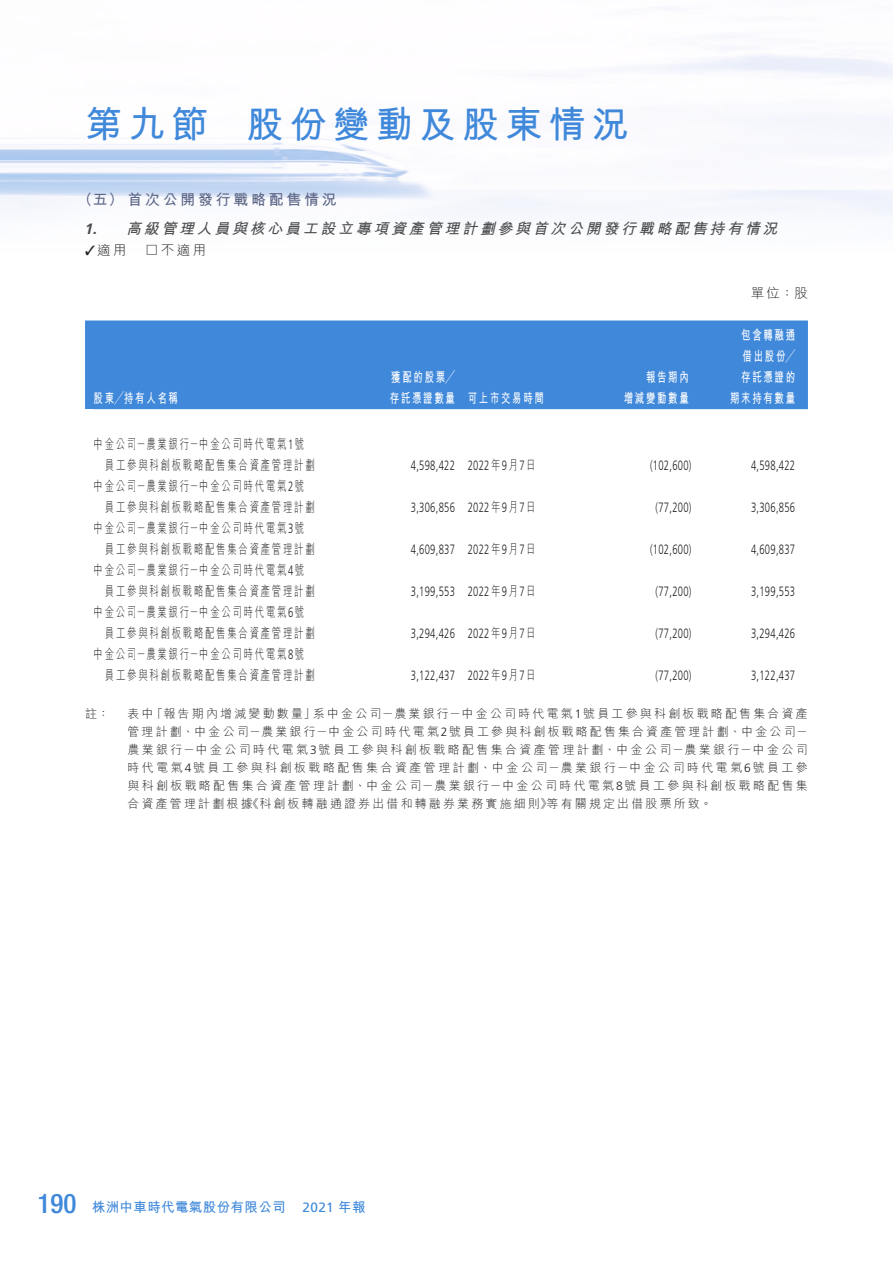
<style>
.page{position:relative;width:893px;height:1263px;background:#fff}
.page>*{position:absolute;margin:0;border:0;box-sizing:border-box;transform-origin:0 0}
.t1{font:700 37.5px "M Hei HK";letter-spacing:.15em;color:#3f88da}
._03_Heading_3{font:italic 700 15px "M Hei HK";color:#4b4c4d}
._02_Heading_2{font:700 15px "M Hei HK";letter-spacing:.18em;color:#5c6687}
._50_Table_Body{font:300 13.5px/21px "M Hei HK";letter-spacing:.18em;color:#231f20;scale:.7 1}
._50_Table_Body-2{font:300 13.5px "Frutiger LT Std";letter-spacing:.03em;color:#231f20;scale:.7 1}
._50_Table_Body-3{font:700 13.5px "M Hei HK";letter-spacing:.18em;color:#fff;scale:.7 1}
.t2{font:700 13.5px "M Hei HK";letter-spacing:.03em;color:#3f88da}
._00_Body_text{font:300 13.5px "M Hei HK";letter-spacing:.18em;color:#231f20}
._10_Notes_text{font:300 12px/18px "M Hei HK";letter-spacing:.18em;color:#231f20;text-align:justify}
.s1{font-family:"Frutiger LT Std"}
.s2{font-family:"M Hei HK"}
.s3{font-family:"Helvetica Neue LT Std";font-weight:500;font-stretch:condensed;font-size:27px}
.s4{font-family:"Frutiger LT Std";font-weight:400}
</style>
<div class="page">
<img style="left:0;top:48px;width:893px;height:362px">
<div style="left:85px;top:320px;width:723px;height:89px;background:#3f88da"></div>
<hr style="left:94px;top:408px;width:267px;height:1px;background:#3f88da">
<hr style="left:361px;top:408px;width:107px;height:1px;background:#3f88da">
<hr style="left:468px;top:408px;width:127px;height:1px;background:#3f88da">
<hr style="left:595px;top:408px;width:107px;height:1px;background:#3f88da">
<hr style="left:702px;top:408px;width:106px;height:1px;background:#3f88da">
<h1 class="t1" style="left:85px;top:97px;width:545px">第九節 股份變動及股東情況</h1>
<p class="_02_Heading_2" style="left:78px;top:188px;width:261px">（五）首次公開發行戰略配售情況</p>
<p class="_03_Heading_3" style="left:84px;top:218px;width:700px"><span class="s1">1.</span> 高級管理人員與核心員工設立專項資產管理計劃參與首次公開發行戰略配售持有情況</p>
<p class="_00_Body_text" style="left:85px;top:243px;width:123px">✓適用　□不適用</p>
<p class="_00_Body_text" style="left:751px;top:286px;width:59px">單位：股</p>
<p class="_50_Table_Body-3" style="left:94px;top:388px;width:122px">股東╱持有人名稱</p>
<p class="_50_Table_Body" style="left:105px;top:434px;width:301px;text-indent:-11px">中金公司－農業銀行－中金公司時代電氣<span class="s1">1</span>號員工參與科創板戰略配售集合資產管理計劃</p>
<p class="_50_Table_Body" style="left:105px;top:476px;width:301px;text-indent:-11px">中金公司－農業銀行－中金公司時代電氣<span class="s1">2</span>號員工參與科創板戰略配售集合資產管理計劃</p>
<p class="_50_Table_Body" style="left:105px;top:518px;width:301px;text-indent:-11px">中金公司－農業銀行－中金公司時代電氣<span class="s1">3</span>號員工參與科創板戰略配售集合資產管理計劃</p>
<p class="_50_Table_Body" style="left:105px;top:560px;width:301px;text-indent:-11px">中金公司－農業銀行－中金公司時代電氣<span class="s1">4</span>號員工參與科創板戰略配售集合資產管理計劃</p>
<p class="_50_Table_Body" style="left:105px;top:602px;width:301px;text-indent:-11px">中金公司－農業銀行－中金公司時代電氣<span class="s1">6</span>號員工參與科創板戰略配售集合資產管理計劃</p>
<p class="_50_Table_Body" style="left:105px;top:644px;width:301px;text-indent:-11px">中金公司－農業銀行－中金公司時代電氣<span class="s1">8</span>號員工參與科創板戰略配售集合資產管理計劃</p>
<p class="_50_Table_Body-3" style="left:391px;top:367px;width:92px">獲配的股票╱</p>
<p class="_50_Table_Body-3" style="left:390px;top:388px;width:95px">存託憑證數量</p>
<p class="_50_Table_Body-3" style="left:468px;top:388px;width:110px">可上市交易時間</p>
<p class="_50_Table_Body-3" style="left:646px;top:367px;width:63px">報告期內</p>
<p class="_50_Table_Body-3" style="left:624px;top:388px;width:95px">增減變動數量</p>
<p class="_50_Table_Body-3" style="left:741px;top:325px;width:79px">包含轉融通</p>
<p class="_50_Table_Body-3" style="left:743px;top:346px;width:77px">借出股份╱</p>
<p class="_50_Table_Body-3" style="left:741px;top:367px;width:79px">存託憑證的</p>
<p class="_50_Table_Body-3" style="left:730px;top:388px;width:95px">期末持有數量</p>
<p class="_50_Table_Body-2" style="left:411px;top:458px;width:65px">4,598,422</p>
<p class="_50_Table_Body-2" style="left:468px;top:458px;width:98px">2022<span class="s2">年</span>9<span class="s2">月</span>7<span class="s2">日</span></p>
<p class="_50_Table_Body-2" style="left:650px;top:458px;width:61px">(102,600)</p>
<p class="_50_Table_Body-2" style="left:751px;top:458px;width:65px">4,598,422</p>
<p class="_50_Table_Body-2" style="left:411px;top:500px;width:65px">3,306,856</p>
<p class="_50_Table_Body-2" style="left:468px;top:500px;width:98px">2022<span class="s2">年</span>9<span class="s2">月</span>7<span class="s2">日</span></p>
<p class="_50_Table_Body-2" style="left:655px;top:500px;width:53px">(77,200)</p>
<p class="_50_Table_Body-2" style="left:751px;top:500px;width:65px">3,306,856</p>
<p class="_50_Table_Body-2" style="left:411px;top:542px;width:65px">4,609,837</p>
<p class="_50_Table_Body-2" style="left:468px;top:542px;width:98px">2022<span class="s2">年</span>9<span class="s2">月</span>7<span class="s2">日</span></p>
<p class="_50_Table_Body-2" style="left:650px;top:542px;width:61px">(102,600)</p>
<p class="_50_Table_Body-2" style="left:751px;top:542px;width:65px">4,609,837</p>
<p class="_50_Table_Body-2" style="left:411px;top:584px;width:65px">3,199,553</p>
<p class="_50_Table_Body-2" style="left:468px;top:584px;width:98px">2022<span class="s2">年</span>9<span class="s2">月</span>7<span class="s2">日</span></p>
<p class="_50_Table_Body-2" style="left:655px;top:584px;width:53px">(77,200)</p>
<p class="_50_Table_Body-2" style="left:751px;top:584px;width:65px">3,199,553</p>
<p class="_50_Table_Body-2" style="left:411px;top:626px;width:65px">3,294,426</p>
<p class="_50_Table_Body-2" style="left:468px;top:626px;width:98px">2022<span class="s2">年</span>9<span class="s2">月</span>7<span class="s2">日</span></p>
<p class="_50_Table_Body-2" style="left:655px;top:626px;width:53px">(77,200)</p>
<p class="_50_Table_Body-2" style="left:751px;top:626px;width:65px">3,294,426</p>
<p class="_50_Table_Body-2" style="left:411px;top:668px;width:65px">3,122,437</p>
<p class="_50_Table_Body-2" style="left:468px;top:668px;width:98px">2022<span class="s2">年</span>9<span class="s2">月</span>7<span class="s2">日</span></p>
<p class="_50_Table_Body-2" style="left:655px;top:668px;width:53px">(77,200)</p>
<p class="_50_Table_Body-2" style="left:751px;top:668px;width:65px">3,122,437</p>
<p class="_10_Notes_text" style="left:85px;top:705px;width:26px">註：</p>
<p class="_10_Notes_text" style="left:128px;top:705px;width:682px">表中「報告期內增減變動數量」系中金公司－農業銀行－中金公司時代電氣<span class="s1">1</span>號員工參與科創板戰略配售集合資產管理計劃、中金公司－農業銀行－中金公司時代電氣<span class="s1">2</span>號員工參與科創板戰略配售集合資產管理計劃、中金公司－農業銀行－中金公司時代電氣<span class="s1">3</span>號員工參與科創板戰略配售集合資產管理計劃、中金公司－農業銀行－中金公司時代電氣<span class="s1">4</span>號員工參與科創板戰略配售集合資產管理計劃、中金公司－農業銀行－中金公司時代電氣<span class="s1">6</span>號員工參與科創板戰略配售集合資產管理計劃、中金公司－農業銀行－中金公司時代電氣<span class="s1">8</span>號員工參與科創板戰略配售集合資產管理計劃根據《科創板轉融通證券出借和轉融券業務實施細則》等有關規定出借股票所致。</p>
<p class="t2" style="left:38px;top:1197px;width:329px"><span class="s3">190</span> 株洲中車時代電氣股份有限公司 <span class="s4">2021</span> 年報</p>
</div>
